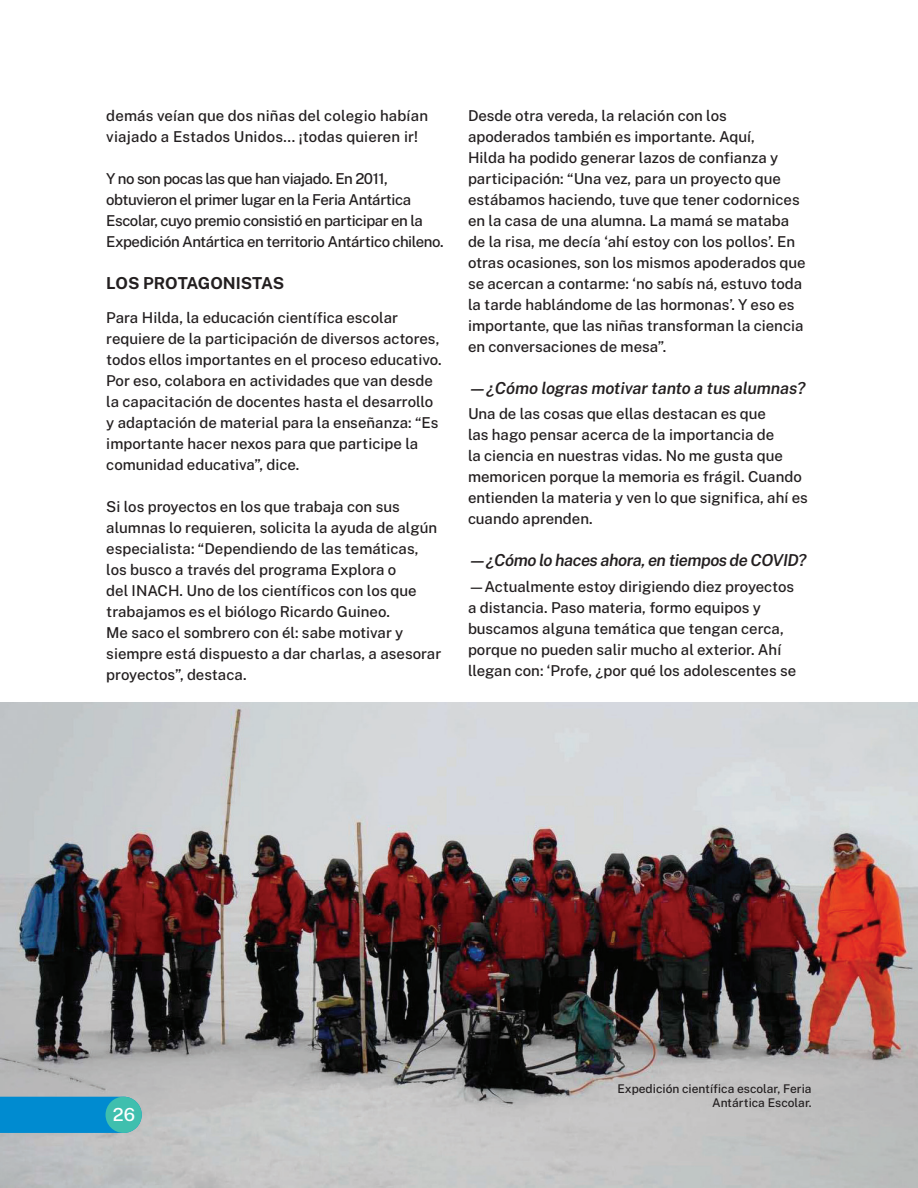
<style>
.page{position:relative;width:918px;height:1188px;background:#fff}
.page>*{position:absolute;margin:0;border:0;box-sizing:border-box;transform-origin:0 0}
.t1{font:500 18px "Public Sans";color:#fff}
.pregunta{font:italic 600 16.5px "Public Sans";letter-spacing:-.01em;color:#231f20}
.pregunta-2{font:italic 600 16.5px "Public Sans";letter-spacing:-.03em;color:#231f20}
.T2{font:700 16.5px "Public Sans";color:#231f20}
.Parrafos{font:500 15px/21px "Public Sans";color:#231f20}
.Parrafos-2{font:500 15px/21px "Public Sans";letter-spacing:-.03em;color:#231f20}
.creditos{font:500 12px/13.5px "Public Sans";color:#231f20;text-align:right}
</style>
<div class="page">
<img style="left:0;top:702px;width:918px;height:486px">
<svg style="left:0;top:1097px;width:142px;height:36px;background:#068dcf"></svg>
<div style="left:106px;top:1097px;width:36px;height:36px;background:#3fbfae;border-radius:50%"></div>
<p class="Parrafos" style="left:106px;top:104px;width:323px">demás veían que dos niñas del colegio habían viajado a Estados Unidos… ¡todas quieren ir!</p>
<p class="Parrafos-2" style="left:106px;top:167px;width:339px">Y no son pocas las que han viajado. En 2011, obtuvieron el primer lugar en la Feria Antártica Escolar, cuyo premio consistió en participar en la Expedición Antártica en territorio Antártico chileno.</p>
<p class="T2" style="left:106px;top:271px;width:179px">LOS PROTAGONISTAS</p>
<p class="Parrafos" style="left:106px;top:306px;width:337px">Para Hilda, la educación científica escolar requiere de la participación de diversos actores, todos ellos importantes en el proceso educativo.<br>Por eso, colabora en actividades que van desde la capacitación de docentes hasta el desarrollo y adaptación de material para la enseñanza: “Es importante hacer nexos para que participe la comunidad educativa”, dice.</p>
<p class="Parrafos" style="left:106px;top:495px;width:337px">Si los proyectos en los que trabaja con sus alumnas lo requieren, solicita la ayuda de algún especialista: “Dependiendo de las temáticas, los busco a través del programa Explora o<br>del INACH. Uno de los científicos con los que trabajamos es el biólogo Ricardo Guineo.<br>Me saco el sombrero con él: sabe motivar y siempre está dispuesto a dar charlas, a asesorar proyectos”, destaca.</p>
<p class="Parrafos" style="left:468px;top:104px;width:339px">Desde otra vereda, la relación con los apoderados también es importante. Aquí,<br>Hilda ha podido generar lazos de confianza y participación: “Una vez, para un proyecto que estábamos haciendo, tuve que tener codornices en la casa de una alumna. La mamá se mataba de la risa, me decía ‘ahí estoy con los pollos’. En otras ocasiones, son los mismos apoderados que se acercan a contarme: ‘no sabís ná, estuvo toda la tarde hablándome de las hormonas’. Y eso es importante, que las niñas transforman la ciencia en conversaciones de mesa”.</p>
<p class="pregunta" style="left:468px;top:377px;width:339px">—¿Cómo logras motivar tanto a tus alumnas?</p>
<p class="Parrafos" style="left:468px;top:402px;width:341px">Una de las cosas que ellas destacan es que<br>las hago pensar acerca de la importancia de<br>la ciencia en nuestras vidas. No me gusta que memoricen porque la memoria es frágil. Cuando entienden la materia y ven lo que significa, ahí es cuando aprenden.</p>
<p class="pregunta-2" style="left:468px;top:550px;width:340px">—¿Cómo lo haces ahora, en tiempos de COVID?</p>
<p class="Parrafos" style="left:468px;top:575px;width:330px">—Actualmente estoy dirigiendo diez proyectos a distancia. Paso materia, formo equipos y buscamos alguna temática que tengan cerca, porque no pueden salir mucho al exterior. Ahí llegan con: ‘Profe, ¿por qué los adolescentes se</p>
<p class="t1" style="left:113px;top:1101px;width:24px">26</p>
<p class="creditos" style="left:618px;top:1081px;width:196px">Expedición científica escolar, Feria<br>Antártica Escolar.</p>
</div>
